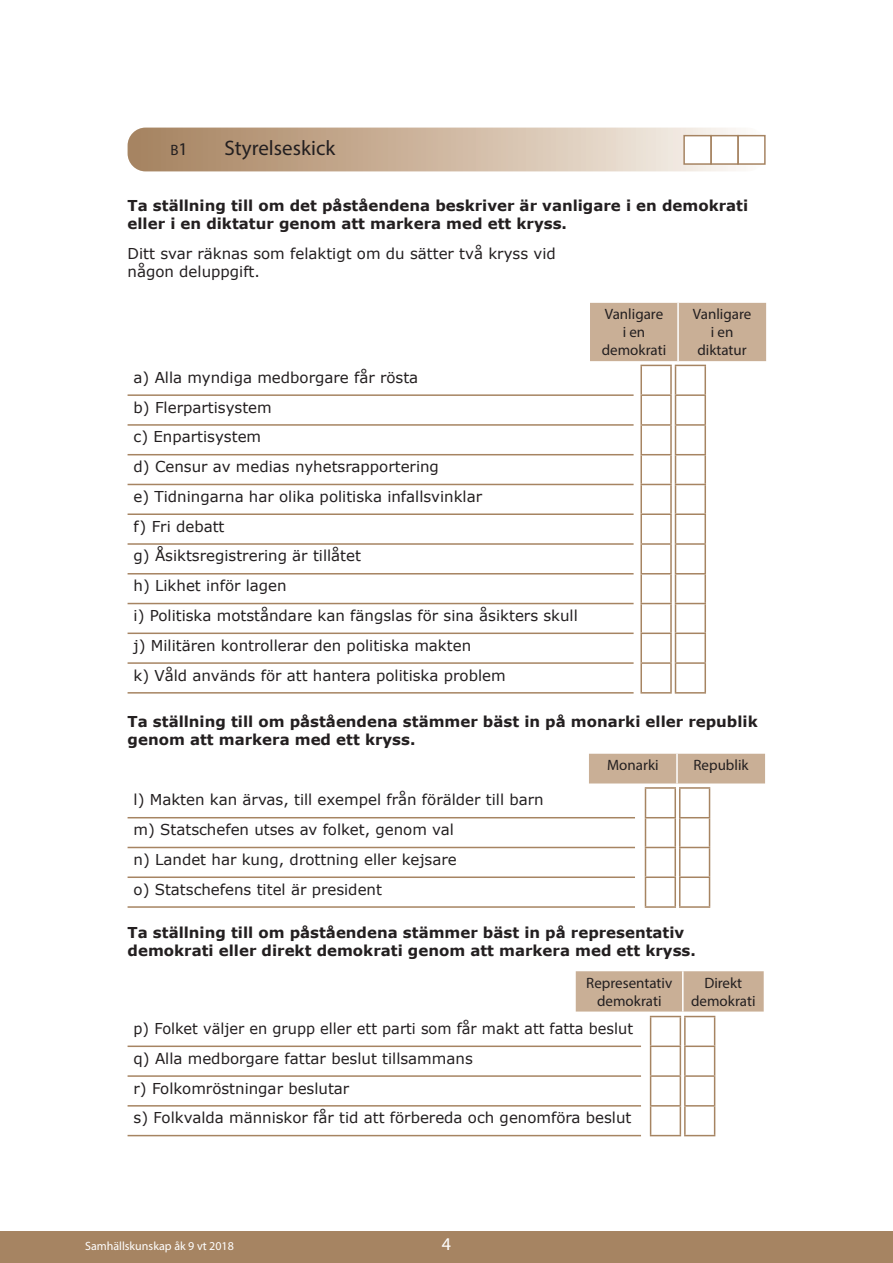
<style>
.page{position:relative;width:893px;height:1263px;background:#fff}
.page>*{position:absolute;margin:0;border:0;box-sizing:border-box;transform-origin:0 0}
.Text_info{font:21px "Myriad Pro";color:#231f20}
.t1{font:18px "Myriad Pro";color:#fff}
.t2{font:15px/18px "Verdana";color:#231f20}
.t3{font:700 15px/18px "Verdana";color:#231f20}
.Text_info-2{font:15px/18px "Myriad Pro";color:#231f20;text-align:center}
.t4{font:12px "Myriad Pro";color:#fff}
.s1{font-size:18px}
</style>
<div class="page">
<div style="left:0;top:1231px;width:893px;height:32px;background:#a68462"></div>
<svg style="left:128px;top:128px;width:637px;height:43px;background:#ccb69f"></svg>
<div style="left:737px;top:135px;width:29px;height:30px;background:#fff;border:2px solid #a68462"></div>
<div style="left:710px;top:135px;width:29px;height:30px;background:#fff;border:2px solid #a68462"></div>
<div style="left:683px;top:135px;width:29px;height:30px;background:#fff;border:2px solid #a68462"></div>
<svg style="left:128px;top:455px;width:547px;height:238px"></svg>
<hr style="left:128px;top:394px;width:506px;height:2px;background:#a68462">
<hr style="left:128px;top:424px;width:506px;height:2px;background:#a68462">
<hr style="left:128px;top:454px;width:506px;height:1px;background:#a68462">
<hr style="left:128px;top:484px;width:506px;height:1px;background:#a68462">
<hr style="left:128px;top:513px;width:506px;height:2px;background:#a68462">
<hr style="left:128px;top:543px;width:506px;height:2px;background:#a68462">
<hr style="left:128px;top:573px;width:506px;height:1px;background:#a68462">
<hr style="left:128px;top:603px;width:506px;height:1px;background:#a68462">
<hr style="left:128px;top:632px;width:506px;height:2px;background:#a68462">
<hr style="left:128px;top:662px;width:506px;height:2px;background:#a68462">
<hr style="left:128px;top:692px;width:506px;height:2px;background:#a68462">
<hr style="left:640px;top:692px;width:32px;height:2px;background:#a68462">
<hr style="left:675px;top:692px;width:31px;height:2px;background:#a68462">
<svg style="left:128px;top:788px;width:581px;height:119px"></svg>
<hr style="left:674px;top:789px;width:2px;height:28px;background:#a68462">
<hr style="left:128px;top:817px;width:507px;height:1px;background:#a68462">
<hr style="left:645px;top:817px;width:31px;height:1px;background:#a68462">
<hr style="left:674px;top:818px;width:2px;height:29px;background:#a68462">
<hr style="left:679px;top:817px;width:31px;height:1px;background:#a68462">
<hr style="left:128px;top:847px;width:507px;height:1px;background:#a68462">
<hr style="left:645px;top:847px;width:31px;height:1px;background:#a68462">
<hr style="left:674px;top:848px;width:2px;height:28px;background:#a68462">
<hr style="left:679px;top:847px;width:31px;height:1px;background:#a68462">
<hr style="left:128px;top:876px;width:507px;height:2px;background:#a68462">
<hr style="left:645px;top:876px;width:31px;height:2px;background:#a68462">
<svg style="left:645px;top:789px;width:1px;height:117px"></svg>
<hr style="left:674px;top:878px;width:2px;height:28px;background:#a68462">
<hr style="left:679px;top:876px;width:31px;height:2px;background:#a68462">
<svg style="left:679px;top:789px;width:1px;height:117px"></svg>
<svg style="left:709px;top:789px;width:1px;height:117px"></svg>
<hr style="left:128px;top:906px;width:507px;height:2px;background:#a68462">
<hr style="left:645px;top:906px;width:31px;height:2px;background:#a68462">
<hr style="left:679px;top:906px;width:31px;height:2px;background:#a68462">
<hr style="left:645px;top:787px;width:31px;height:2px;background:#a68462">
<hr style="left:679px;top:787px;width:31px;height:2px;background:#a68462">
<svg style="left:128px;top:1016px;width:586px;height:119px"></svg>
<hr style="left:684px;top:1017px;width:2px;height:28px;background:#a68462">
<hr style="left:128px;top:1045px;width:513px;height:2px;background:#a68462">
<hr style="left:650px;top:1045px;width:31px;height:2px;background:#a68462">
<hr style="left:684px;top:1045px;width:31px;height:2px;background:#a68462">
<hr style="left:684px;top:1047px;width:2px;height:28px;background:#a68462">
<hr style="left:128px;top:1075px;width:513px;height:2px;background:#a68462">
<hr style="left:650px;top:1075px;width:31px;height:2px;background:#a68462">
<hr style="left:684px;top:1075px;width:31px;height:2px;background:#a68462">
<hr style="left:684px;top:1077px;width:2px;height:28px;background:#a68462">
<hr style="left:128px;top:1105px;width:513px;height:1px;background:#a68462">
<hr style="left:650px;top:1135px;width:31px;height:1px;background:#a68462">
<hr style="left:650px;top:1105px;width:31px;height:1px;background:#a68462">
<svg style="left:650px;top:1017px;width:1px;height:118px"></svg>
<svg style="left:680px;top:1017px;width:1px;height:118px"></svg>
<hr style="left:684px;top:1105px;width:31px;height:1px;background:#a68462">
<hr style="left:684px;top:1106px;width:2px;height:29px;background:#a68462">
<hr style="left:684px;top:1135px;width:31px;height:1px;background:#a68462">
<svg style="left:714px;top:1017px;width:1px;height:118px"></svg>
<hr style="left:128px;top:1135px;width:513px;height:1px;background:#a68462">
<hr style="left:650px;top:1016px;width:31px;height:1px;background:#a68462">
<hr style="left:684px;top:1016px;width:31px;height:1px;background:#a68462">
<svg style="left:590px;top:303px;width:176px;height:389px"></svg>
<hr style="left:677px;top:303px;width:2px;height:58px;background:#fff">
<div style="left:589px;top:754px;width:176px;height:29px;background:#c9af96"></div>
<hr style="left:676px;top:754px;width:2px;height:29px;background:#fff">
<div style="left:576px;top:971px;width:188px;height:40px;background:#c9af96"></div>
<hr style="left:682px;top:971px;width:2px;height:40px;background:#fff">
<p class="Text_info-2" style="left:170px;top:140px;width:19px">B<span class="s1">1</span></p>
<p class="Text_info" style="left:224px;top:135px;width:112px">Styrelseskick</p>
<p class="t3" style="left:128px;top:197px;width:622px">Ta ställning till om det påståendena beskriver är vanligare i en demokrati eller i en diktatur genom att markera med ett kryss.</p>
<p class="t2" style="left:128px;top:245px;width:430px">Ditt svar räknas som felaktigt om du sätter två kryss vid någon deluppgift.</p>
<p class="Text_info-2" style="left:605px;top:305px;width:60px">Vanligare i en</p>
<p class="Text_info-2" style="left:602px;top:341px;width:66px">demokrati</p>
<p class="Text_info-2" style="left:693px;top:305px;width:60px">Vanligare i en</p>
<p class="Text_info-2" style="left:697px;top:341px;width:51px">diktatur</p>
<p class="t2" style="left:134px;top:369px;width:286px">a) Alla myndiga medborgare får rösta</p>
<p class="t2" style="left:134px;top:398px;width:140px">b) Flerpartisystem</p>
<p class="t2" style="left:134px;top:428px;width:129px">c) Enpartisystem</p>
<p class="t2" style="left:134px;top:458px;width:307px">d) Censur av medias nyhetsrapportering</p>
<p class="t2" style="left:134px;top:488px;width:350px">e) Tidningarna har olika politiska infallsvinklar</p>
<p class="t2" style="left:134px;top:517px;width:92px">f) Fri debatt</p>
<p class="t2" style="left:134px;top:547px;width:229px">g) Åsiktsregistrering är tillåtet</p>
<p class="t2" style="left:134px;top:577px;width:155px">h) Likhet inför lagen</p>
<p class="t2" style="left:134px;top:607px;width:446px">i) Politiska motståndare kan fängslas för sina åsikters skull</p>
<p class="t2" style="left:134px;top:636px;width:339px">j) Militären kontrollerar den politiska makten</p>
<p class="t2" style="left:134px;top:666px;width:374px">k) Våld används för att hantera politiska problem</p>
<p class="t3" style="left:128px;top:713px;width:632px">Ta ställning till om påståendena stämmer bäst in på monarki eller republik genom att markera med ett kryss.</p>
<p class="Text_info-2" style="left:607px;top:756px;width:53px">Monarki</p>
<p class="Text_info-2" style="left:693px;top:756px;width:57px">Republik</p>
<p class="t2" style="left:134px;top:791px;width:412px">l) Makten kan ärvas, till exempel från förälder till barn</p>
<p class="t2" style="left:134px;top:821px;width:322px">m) Statschefen utses av folket, genom val</p>
<p class="t2" style="left:134px;top:851px;width:325px">n) Landet har kung, drottning eller kejsare</p>
<p class="t2" style="left:134px;top:880px;width:250px">o) Statschefens titel är president</p>
<p class="t3" style="left:128px;top:923px;width:570px">Ta ställning till om påståendena stämmer bäst in på representativ demokrati eller direkt demokrati genom att markera med ett kryss.</p>
<p class="Text_info-2" style="left:586px;top:973px;width:87px">Representativ demokrati</p>
<p class="Text_info-2" style="left:691px;top:973px;width:66px">Direkt demokrati</p>
<p class="t2" style="left:134px;top:1020px;width:501px">p) Folket väljer en grupp eller ett parti som får makt att fatta beslut</p>
<p class="t2" style="left:134px;top:1049px;width:341px">q) Alla medborgare fattar beslut tillsammans</p>
<p class="t2" style="left:134px;top:1079px;width:217px">r) Folkomröstningar beslutar</p>
<p class="t2" style="left:134px;top:1109px;width:499px">s) Folkvalda människor får tid att förbereda och genomföra beslut</p>
<p class="t4" style="left:85px;top:1239px;width:150px">Samhällskunskap åk 9 vt 2018</p>
<p class="t1" style="left:442px;top:1233px;width:11px">4</p>
</div>
